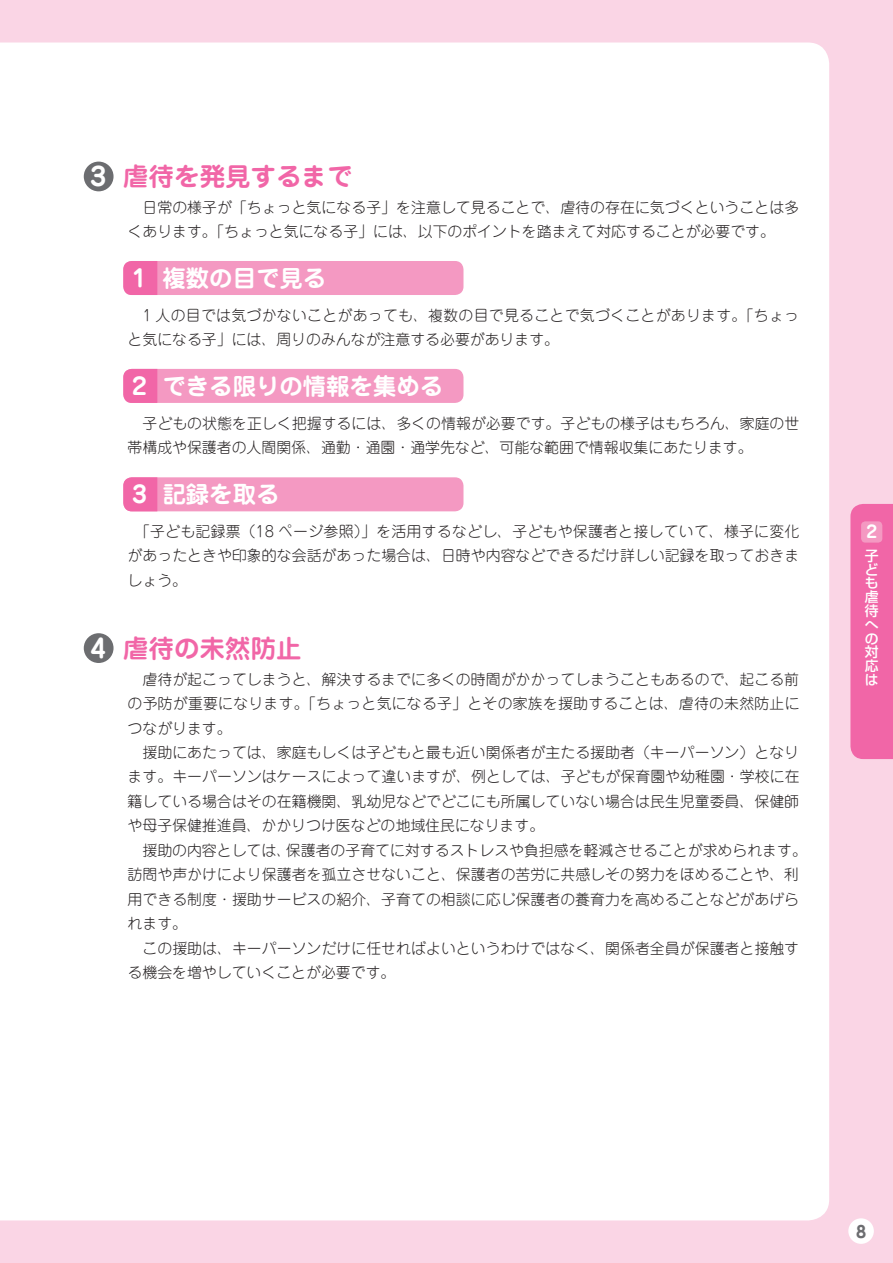
<style>
.page{position:relative;width:893px;height:1263px;background:#fad5e5}
.page>*{position:absolute;margin:0;border:0;box-sizing:border-box;transform-origin:0 0}
.t1{font:700 25.5px "Jun 501 Pro";color:#f166a7}
.t2{font:700 23.4px "Jun 501 Pro";color:#fff}
.t3{font:700 18px "Century Gothic";color:#6c6d70}
.t4{font:700 16.95px "Jun 501 Pro";color:#fff}
.t5{font:300 14.85px/24.5px "Jun 101 Pro";letter-spacing:.005em;color:#231f20}
.t6{font:500 13.8px/13.8px "Shin Go Pro";color:#fff;text-align:justify}
.s1{color:#fff}
</style>
<div class="page">
<div style="left:0;top:43px;width:829px;height:1177px;background:#fff"></div>
<div style="left:850px;top:504px;width:43px;height:255px;background:#f166a7"></div>
<div style="left:848px;top:1218px;width:26px;height:26px;background:#fff;border-radius:50%"></div>
<div style="left:861px;top:521px;width:21px;height:22px;background:#f499c2;border-radius:4px"></div>
<div style="left:84px;top:162px;width:30px;height:29px;background:#6c6d70;border-radius:50%"></div>
<div style="left:84px;top:633px;width:30px;height:30px;background:#6c6d70;border-radius:50%"></div>
<div style="left:123px;top:261px;width:340px;height:34px;background:#f499c2;border-radius:9px"></div>
<svg style="left:123px;top:261px;width:34px;height:34px"></svg>
<div style="left:123px;top:477px;width:340px;height:34px;background:#f499c2;border-radius:9px"></div>
<svg style="left:123px;top:477px;width:34px;height:34px"></svg>
<div style="left:123px;top:369px;width:340px;height:34px;background:#f499c2;border-radius:9px"></div>
<svg style="left:123px;top:369px;width:34px;height:34px"></svg>
<h1 class="t1" style="left:90px;top:156px;width:264px"><span class="s1">3</span> 虐待を発見するまで</h1>
<p class="t5" style="left:128px;top:193px;width:673px">　日常の様子が「ちょっと気になる子」を注意して見ることで、虐待の存在に気づくということは多くあります。「ちょっと気になる子」には、以下のポイントを踏まえて対応することが必要です。</p>
<h2 class="t2" style="left:132px;top:260px;width:196px">1 複数の目で見る</h2>
<p class="t5" style="left:128px;top:301px;width:673px">　1 人の目では気づかないことがあっても、複数の目で見ることで気づくことがあります。「ちょっと気になる子」には、周りのみんなが注意する必要があります。</p>
<h2 class="t2" style="left:132px;top:368px;width:312px">2 できる限りの情報を集める</h2>
<p class="t5" style="left:128px;top:409px;width:673px">　子どもの状態を正しく把握するには、多くの情報が必要です。子どもの様子はもちろん、家庭の世帯構成や保護者の人間関係、通勤・通園・通学先など、可能な範囲で情報収集にあたります。</p>
<h2 class="t2" style="left:132px;top:476px;width:149px">3 記録を取る</h2>
<p class="t5" style="left:128px;top:517px;width:673px;text-align:justify">　「子ども記録票（18 ページ参照）」を活用するなどし、子どもや保護者と接していて、様子に変化があったときや印象的な会話があった場合は、日時や内容などできるだけ詳しい記録を取っておきましょう。</p>
<h1 class="t1" style="left:90px;top:628px;width:213px"><span class="s1">4</span> 虐待の未然防止</h1>
<p class="t5" style="left:128px;top:665px;width:681px">　虐待が起こってしまうと、解決するまでに多くの時間がかかってしまうこともあるので、起こる前の予防が重要になります。「ちょっと気になる子」とその家族を援助することは、虐待の未然防止につながります。<br>　援助にあたっては、家庭もしくは子どもと最も近い関係者が主たる援助者（キーパーソン）となります。キーパーソンはケースによって違いますが、例としては、子どもが保育園や幼稚園・学校に在籍している場合はその在籍機関、乳幼児などでどこにも所属していない場合は民生児童委員、保健師や母子保健推進員、かかりつけ医などの地域住民になります。<br>　援助の内容としては、保護者の子育てに対するストレスや負担感を軽減させることが求められます。訪問や声かけにより保護者を孤立させないこと、保護者の苦労に共感しその努力をほめることや、利用できる制度・援助サービスの紹介、子育ての相談に応じ保護者の養育力を高めることなどがあげられます。<br>　この援助は、キーパーソンだけに任せればよいというわけではなく、関係者全員が保護者と接触する機会を増やしていくことが必要です。</p>
<p class="t4" style="left:866px;top:519px;width:12px">2</p>
<p class="t6" style="left:865px;top:547px;width:15px">子ども虐待への対応は</p>
<p class="t3" style="left:856px;top:1217px;width:12px">8</p>
</div>
